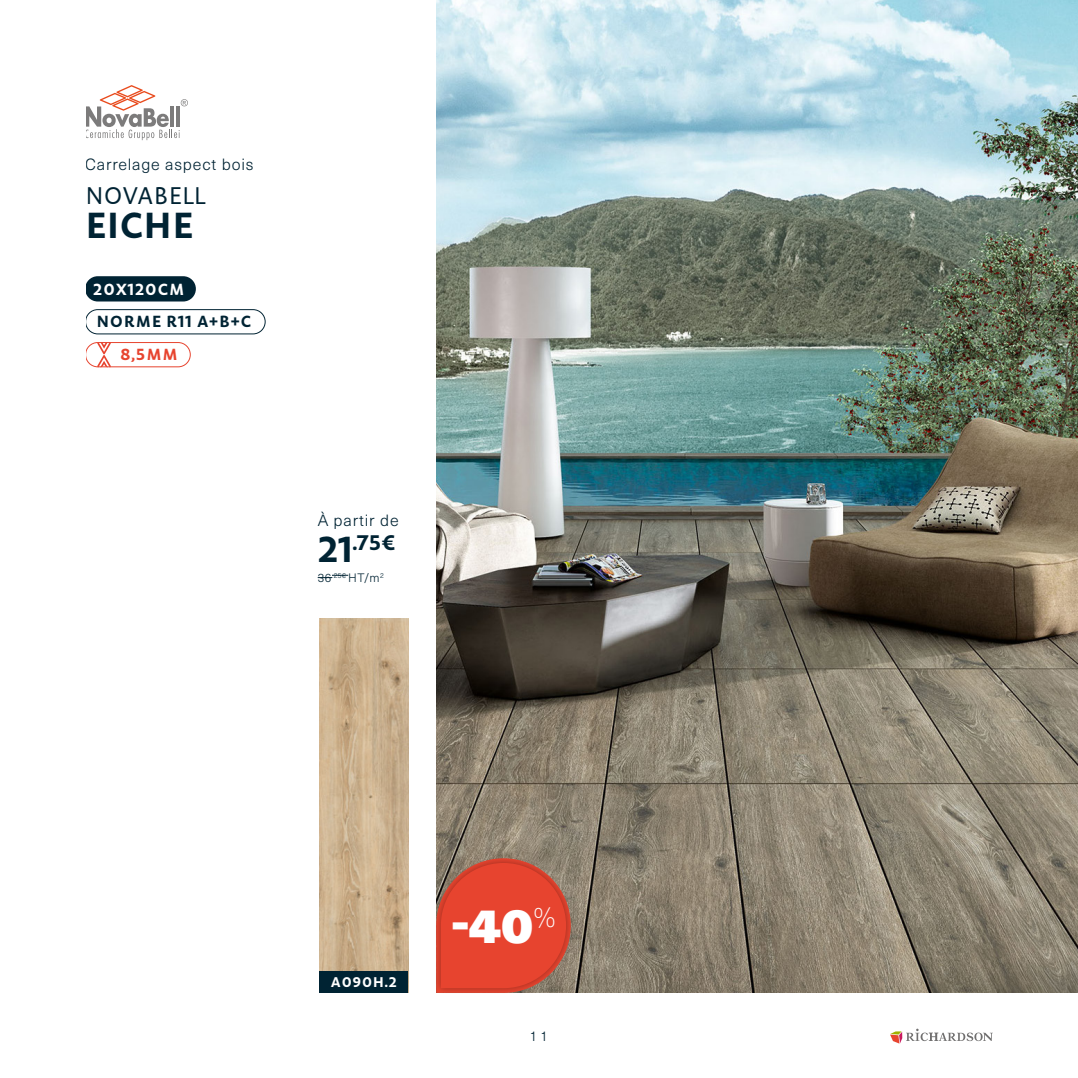
<style>
.page{position:relative;width:1078px;height:1078px;background:#fff}
.page>*{position:absolute;margin:0;border:0;box-sizing:border-box;transform-origin:0 0}
.t1{font:48px "Neue Haas Unica W1 G X Black";color:#fff}
.t2{font:700 36px "Carolineale";letter-spacing:-.01em;color:#002333}
.t3{font:24px "Carolineale";letter-spacing:-.025em;color:#002333}
.t4{font:700 21px "Carolineale";color:#002333}
.t5{font:300 16px "Neue Haas Unica W1 G";letter-spacing:.05em;color:#002333}
.t6{font:700 16px "Carolineale";letter-spacing:.045em;color:#002333}
.t7{font:700 16px "Carolineale";letter-spacing:.05em;color:#fff}
.t8{font:700 16px "Carolineale";color:#e7442f}
.t9{font:700 14px "Carolineale";letter-spacing:.05em;color:#fff}
.t10{font:300 14px "Neue Haas Unica W1 G";color:#002333}
.t11{font:300 12px "Neue Haas Unica W1 G";color:#002333}
.s1{font-size:36px}
</style>
<div class="page">
<svg style="left:890px;top:1028px;width:102px;height:15px"></svg>
<img style="left:319px;top:618px;width:89px;height:353px">
<img style="left:436px;top:0;width:641px;height:992px">
<svg style="left:317px;top:574px;width:31px;height:4px"></svg>
<div style="left:433px;top:856px;width:139px;height:138px;background:#000;opacity:.33"></div>
<svg style="left:436px;top:858px;width:134px;height:134px"></svg>
<svg style="left:86px;top:85px;width:102px;height:55px"></svg>
<div style="left:85px;top:342px;width:106px;height:25px;border:1px solid #e7442f;border-radius:12px"></div>
<svg style="left:97px;top:342px;width:14px;height:25px"></svg>
<div style="left:85px;top:276px;width:111px;height:25px;background:#002333;border-radius:13px"></div>
<div style="left:85px;top:309px;width:180px;height:25px;border:1px solid #002333;border-radius:12px"></div>
<div style="left:319px;top:971px;width:89px;height:21px;background:#002333"></div>
<p class="t5" style="left:85px;top:153px;width:170px">Carrelage aspect bois</p>
<p class="t3" style="left:85px;top:177px;width:122px">NOVABELL</p>
<p class="t2" style="left:85px;top:197px;width:110px">EICHE</p>
<p class="t7" style="left:93px;top:277px;width:92px">20X120CM</p>
<p class="t6" style="left:96px;top:309px;width:156px">NORME R11 A+B+C</p>
<p class="t8" style="left:120px;top:341px;width:59px">8,5MM</p>
<p class="t5" style="left:317px;top:508px;width:82px">À partir de</p>
<p class="t4" style="left:317px;top:526px;width:79px"><span class="s1">21</span>.75€</p>
<p class="t11" style="left:317px;top:568px;width:68px">36<sup>.25€</sup> HT/m<sup>2</sup></p>
<p class="t9" style="left:331px;top:970px;width:67px">A090H.2</p>
<p class="t1" style="left:451px;top:886px;width:106px">-40<sup>%</sup></p>
<p class="t10" style="left:530px;top:1025px;width:20px">11</p>
</div>
